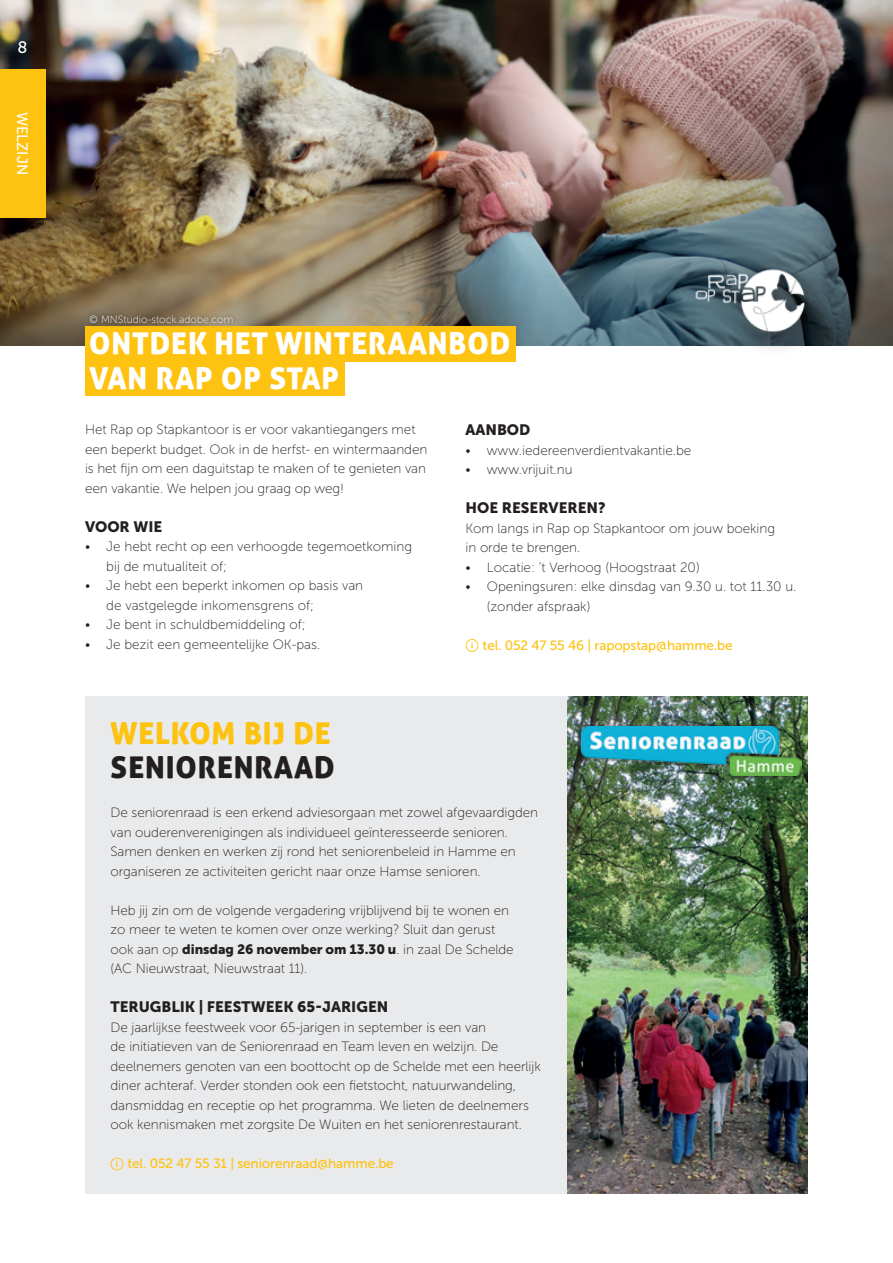
<style>
.page{position:relative;width:893px;height:1263px;background:#fff}
.page>*{position:absolute;margin:0;border:0;box-sizing:border-box;transform-origin:0 0}
.t1{font:30px/34.5px "Aller Display";letter-spacing:.03em;color:#fff}
.t2{font:30px "Aller Display";letter-spacing:.03em;color:#231f20}
.t3{font:30px "Aller Display";letter-spacing:.03em;color:#fec210}
.t4{font:16.5px "Museo Sans 500";color:#fff}
.t5{font:15px "Museo Sans 900";color:#231f20}
.t6{font:15px "Museo Sans 500";color:#fff}
.t7{font:13.5px/19.5px "Museo Sans 100";letter-spacing:-.005em;color:#231f20}
.t8{font:13.5px "Museo Sans 500";letter-spacing:-.01em;color:#fec210}
.t9{font:13.5px "Museo Sans 900";letter-spacing:-.005em;color:#231f20}
.t10{font:10.5px "Museo Sans 100";color:#fff}
.s1{font-family:"Museo Sans 100"}
</style>
<div class="page">
<img style="left:0;top:0;width:146px;height:346px">
<img style="left:146px;top:0;width:747px;height:346px">
<img style="left:567px;top:696px;width:241px;height:498px">
<div style="left:678px;top:249px;width:151px;height:108px;background:#231f20;opacity:.75"></div>
<img style="left:681px;top:234px;width:138px;height:123px">
<div style="left:0;top:69px;width:45px;height:149px;background:#fec210"></div>
<svg style="left:466px;top:639px;width:12px;height:13px"></svg>
<div style="left:85px;top:326px;width:431px;height:35px;background:#fec210"></div>
<div style="left:85px;top:361px;width:260px;height:35px;background:#fec210"></div>
<svg style="left:85px;top:311px;width:152px;height:15px;background:#7f6f56"></svg>
<div style="left:85px;top:696px;width:482px;height:498px;background:#e9eaeb"></div>
<svg style="left:111px;top:1157px;width:12px;height:13px"></svg>
<img style="left:577px;top:721px;width:228px;height:59px">
<img style="left:581px;top:726px;width:220px;height:50px">
<p class="t4" style="left:18px;top:38px;width:12px">8</p>
<p class="t6" style="left:30px;top:112px;width:65px;rotate:90deg">WELZIJN</p>
<p class="t10" style="left:89px;top:314px;width:146px">© MNStudio-stock.adobe.com</p>
<h1 class="t1" style="left:89px;top:326px;width:422px">ONTDEK HET WINTERAANBOD<br>VAN RAP OP STAP</h1>
<p class="t7" style="left:85px;top:420px;width:344px">Het Rap op Stapkantoor is er voor vakantiegangers met een beperkt budget. Ook in de herfst- en wintermaanden is het fijn om een daguitstap te maken of te genieten van een vakantie. We helpen jou graag op weg!</p>
<p class="t5" style="left:85px;top:518px;width:79px">VOOR WIE</p>
<p class="t7" style="left:106px;top:537px;width:307px;text-indent:-21px">• Je hebt recht op een verhoogde tegemoetkoming bij de mutualiteit of;</p>
<p class="t7" style="left:106px;top:576px;width:258px;text-indent:-21px">• Je hebt een beperkt inkomen op basis van de vastgelegde inkomensgrens of;</p>
<p class="t7" style="left:85px;top:615px;width:222px">• Je bent in schuldbemiddeling of;</p>
<p class="t7" style="left:85px;top:634px;width:237px">• Je bezit een gemeentelijke OK-pas.</p>
<p class="t5" style="left:466px;top:421px;width:66px">AANBOD</p>
<p class="t7" style="left:466px;top:440px;width:227px">• www.iedereenverdientvakantie.be</p>
<p class="t7" style="left:466px;top:460px;width:108px">• www.vrijuit.nu</p>
<p class="t5" style="left:466px;top:499px;width:142px">HOE RESERVEREN?</p>
<p class="t7" style="left:466px;top:518px;width:311px">Kom langs in Rap op Stapkantoor om jouw boeking in orde te brengen.</p>
<p class="t7" style="left:466px;top:557px;width:236px">• Locatie: ’t Verhoog (Hoogstraat 20)</p>
<p class="t7" style="left:487px;top:577px;width:311px;text-indent:-21px">• Openingsuren: elke dinsdag van 9.30 u. tot 11.30 u. (zonder afspraak)</p>
<p class="t8" style="left:483px;top:638px;width:251px">tel. 052 47 55 46 | rapopstap@hamme.be</p>
<h1 class="t3" style="left:111px;top:714px;width:222px">WELKOM BIJ DE</h1>
<h1 class="t2" style="left:111px;top:748px;width:226px">SENIORENRAAD</h1>
<p class="t7" style="left:111px;top:803px;width:429px">De seniorenraad is een erkend adviesorgaan met zowel afgevaardigden van ouderenverenigingen als individueel geïnteresseerde senioren.<br>Samen denken en werken zij rond het seniorenbeleid in Hamme en organiseren ze activiteiten gericht naar onze Hamse senioren.</p>
<p class="t7" style="left:111px;top:900px;width:400px">Heb jij zin om de volgende vergadering vrijblijvend bij te wonen en zo meer te weten te komen over onze werking? Sluit dan gerust</p>
<p class="t9" style="left:111px;top:941px;width:405px"><span class="s1">ook aan op</span> dinsdag 26 november om 13.30 u<span class="s1">. in zaal De Schelde</span></p>
<p class="t7" style="left:111px;top:959px;width:198px">(AC Nieuwstraat, Nieuwstraat 11).</p>
<p class="t5" style="left:111px;top:998px;width:279px">TERUGBLIK | FEESTWEEK 65-JARIGEN</p>
<p class="t7" style="left:111px;top:1017px;width:432px">De jaarlijkse feestweek voor 65-jarigen in september is een van<br>de initiatieven van de Seniorenraad en Team leven en welzijn. De deelnemers genoten van een boottocht op de Schelde met een heerlijk diner achteraf. Verder stonden ook een fietstocht, natuurwandeling, dansmiddag en receptie op het programma. We lieten de deelnemers ook kennismaken met zorgsite De Wuiten en het seniorenrestaurant.</p>
<p class="t8" style="left:128px;top:1156px;width:268px">tel. 052 47 55 31 | seniorenraad@hamme.be</p>
</div>
